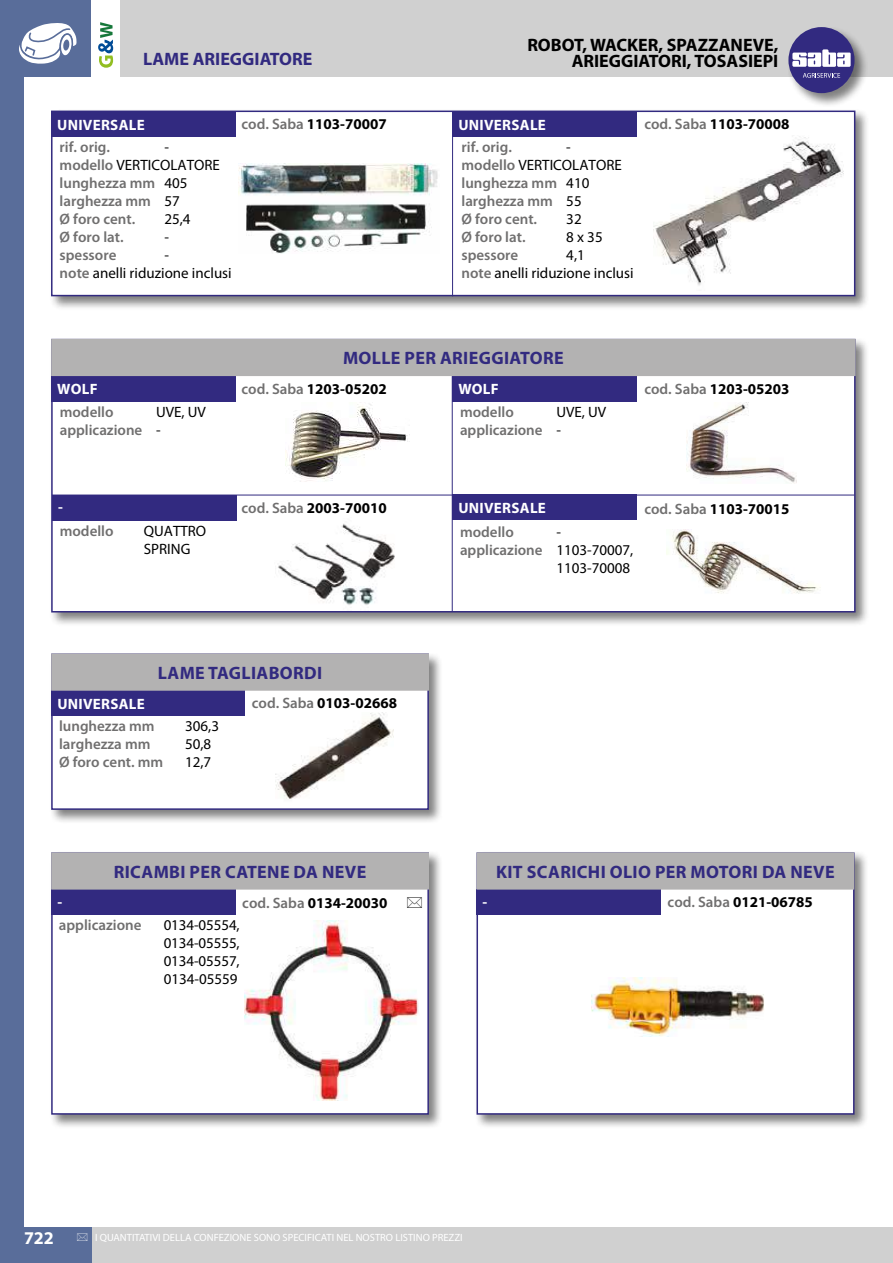
<style>
.page{position:relative;width:893px;height:1263px;background:#fff}
.page>*{position:absolute;margin:0;border:0;box-sizing:border-box;transform-origin:0 0}
.t1{font:700 18px "Myriad Pro";letter-spacing:.02em;color:#322a80}
.t2{font:700 18px/16.5px "Myriad Pro";color:#000;text-align:right}
.t3{font:700 18px "Myriad Pro";color:#322a80}
.t4{font:700 18px "Myriad Pro";color:#fff}
.t5{font:600 15px/18px "Myriad Pro";color:#706f6f}
.t6{font:700 15px "Myriad Pro";color:#000}
.t7{font:15px/18px "Myriad Pro";color:#000}
.t8{font:700 15px "Myriad Pro";letter-spacing:.02em;color:#fff}
.t9{font:10.5px "Myriad Pro";color:#fff}
.s1{font-weight:600;color:#706f6f}
.s2{font-weight:400;color:#000}
</style>
<div class="page">
<div style="left:0;top:1227px;width:893px;height:36px;background:#d0d0d0"></div>
<div style="left:0;top:0;width:893px;height:77px;background:#d0d0d0"></div>
<div style="left:0;top:0;width:24px;height:1263px;background:#596d9a"></div>
<div style="left:0;top:0;width:91px;height:77px;background:#596d9a"></div>
<div style="left:0;top:1227px;width:91px;height:36px;background:#596d9a"></div>
<div style="left:91px;top:0;width:29px;height:77px;background:#fff"></div>
<svg style="left:98px;top:22px;width:15px;height:46px"></svg>
<div style="left:787px;top:25px;width:82px;height:82px;background:#000;opacity:.5"></div>
<div style="left:788px;top:27px;width:66px;height:66px;background:#322a80;border-radius:50%"></div>
<svg style="left:803px;top:73px;width:37px;height:5px"></svg>
<svg style="left:792px;top:49px;width:59px;height:18px"></svg>
<svg style="left:19px;top:23px;width:58px;height:41px"></svg>
<div style="left:49px;top:851px;width:395px;height:278px;background:#000;opacity:.5"></div>
<div style="left:51px;top:852px;width:378px;height:263px;background:#fff;border:2px solid #322a80"></div>
<div style="left:51px;top:889px;width:185px;height:26px;background:#322a80"></div>
<img style="left:244px;top:921px;width:175px;height:179px">
<div style="left:475px;top:851px;width:394px;height:278px;background:#000;opacity:.5"></div>
<div style="left:476px;top:852px;width:378px;height:263px;background:#fff;border:2px solid #322a80"></div>
<div style="left:476px;top:889px;width:185px;height:26px;background:#322a80"></div>
<img style="left:591px;top:977px;width:173px;height:60px">
<div style="left:49px;top:109px;width:821px;height:202px;background:#000;opacity:.5"></div>
<div style="left:51px;top:111px;width:804px;height:185px;background:#fff;border:2px solid #322a80"></div>
<hr style="left:452px;top:111px;width:1px;height:185px;background:#322a80">
<div style="left:453px;top:111px;width:184px;height:26px;background:#322a80"></div>
<img style="left:654px;top:136px;width:190px;height:150px">
<div style="left:49px;top:337px;width:821px;height:290px;background:#000;opacity:.5"></div>
<div style="left:51px;top:339px;width:805px;height:273px;background:#fff;border:2px solid #322a80"></div>
<hr style="left:52px;top:495px;width:803px;height:1px;background:#322a80">
<hr style="left:452px;top:376px;width:1px;height:236px;background:#322a80">
<div style="left:453px;top:496px;width:184px;height:24px;background:#322a80"></div>
<div style="left:453px;top:376px;width:184px;height:25px;background:#322a80"></div>
<div style="left:51px;top:376px;width:185px;height:25px;background:#322a80"></div>
<img style="left:667px;top:529px;width:153px;height:65px">
<img style="left:286px;top:403px;width:124px;height:79px">
<img style="left:687px;top:402px;width:109px;height:81px">
<div style="left:52px;top:496px;width:184px;height:24px;background:#322a80"></div>
<img style="left:274px;top:523px;width:125px;height:87px">
<div style="left:49px;top:652px;width:395px;height:172px;background:#000;opacity:.5"></div>
<div style="left:51px;top:653px;width:378px;height:157px;background:#fff;border:2px solid #322a80"></div>
<div style="left:51px;top:691px;width:194px;height:25px;background:#322a80"></div>
<img style="left:275px;top:713px;width:118px;height:86px">
<div style="left:51px;top:111px;width:184px;height:26px;background:#322a80"></div>
<img style="left:239px;top:163px;width:199px;height:91px">
<div style="left:52px;top:340px;width:803px;height:35px;background:#b3b2b2"></div>
<div style="left:51px;top:339px;width:805px;height:37px;border:2px solid #b3b2b2"></div>
<div style="left:52px;top:853px;width:376px;height:36px;background:#b3b2b2"></div>
<div style="left:51px;top:852px;width:378px;height:37px;border:2px solid #b3b2b2"></div>
<div style="left:477px;top:853px;width:376px;height:36px;background:#b3b2b2"></div>
<div style="left:476px;top:852px;width:378px;height:37px;border:2px solid #b3b2b2"></div>
<div style="left:52px;top:654px;width:376px;height:36px;background:#b3b2b2"></div>
<div style="left:51px;top:653px;width:378px;height:38px;border:2px solid #b3b2b2"></div>
<p class="t3" style="left:143px;top:47px;width:171px">LAME ARIEGGIATORE</p>
<p class="t2" style="left:527px;top:36px;width:253px">ROBOT, WACKER, SPAZZANEVE,<br>ARIEGGIATORI, TOSASIEPI</p>
<p class="t8" style="left:57px;top:115px;width:89px">UNIVERSALE</p>
<p class="t6" style="left:241px;top:115px;width:147px"><span class="s1">cod. Saba</span> 1103-70007</p>
<p class="t5" style="left:60px;top:138px;width:52px">rif. orig.</p>
<p class="t5" style="left:60px;top:138px;width:162px;text-indent:105px"><span class="s2">- </span>modello <span class="s2">VERTICOLATORE </span>lunghezza mm <span class="s2">405 </span>larghezza mm <span class="s2">57<br></span>Ø foro cent.</p>
<p class="t7" style="left:164px;top:210px;width:28px">25,4</p>
<p class="t8" style="left:458px;top:115px;width:89px">UNIVERSALE</p>
<p class="t6" style="left:644px;top:115px;width:147px"><span class="s1">cod. Saba</span> 1103-70008</p>
<p class="t5" style="left:461px;top:138px;width:52px">rif. orig.</p>
<p class="t5" style="left:461px;top:138px;width:162px;text-indent:105px"><span class="s2">- </span>modello <span class="s2">VERTICOLATORE </span>lunghezza mm <span class="s2">410 </span>larghezza mm <span class="s2">55<br></span>Ø foro cent.</p>
<p class="t7" style="left:566px;top:210px;width:17px">32</p>
<p class="t5" style="left:60px;top:228px;width:66px">Ø foro lat.</p>
<p class="t7" style="left:164px;top:228px;width:6px">-</p>
<p class="t5" style="left:60px;top:246px;width:58px">spessore</p>
<p class="t7" style="left:60px;top:246px;width:174px;text-indent:105px">-<br><span class="s1">note</span> anelli riduzione inclusi</p>
<p class="t5" style="left:461px;top:228px;width:66px">Ø foro lat.</p>
<p class="t7" style="left:566px;top:228px;width:38px">8 x 35</p>
<p class="t5" style="left:461px;top:246px;width:58px">spessore</p>
<p class="t7" style="left:461px;top:246px;width:174px;text-indent:105px">4,1<br><span class="s1">note</span> anelli riduzione inclusi</p>
<p class="t1" style="left:343px;top:347px;width:222px">MOLLE PER ARIEGGIATORE</p>
<p class="t6" style="left:241px;top:379px;width:147px"><span class="s1">cod. Saba</span> 1203-05202</p>
<p class="t6" style="left:644px;top:379px;width:147px"><span class="s1">cod. Saba</span> 1203-05203</p>
<p class="t8" style="left:57px;top:379px;width:42px">WOLF</p>
<p class="t8" style="left:458px;top:379px;width:42px">WOLF</p>
<p class="t5" style="left:60px;top:402px;width:55px">modello</p>
<p class="t5" style="left:60px;top:402px;width:148px;text-indent:96px"><span class="s2">UVE, UV </span>applicazione <span class="s2">-</span></p>
<p class="t8" style="left:58px;top:499px;width:6px">-</p>
<p class="t6" style="left:241px;top:499px;width:147px"><span class="s1">cod. Saba</span> 2003-70010</p>
<p class="t5" style="left:60px;top:522px;width:55px">modello</p>
<p class="t7" style="left:144px;top:522px;width:64px">QUATTRO<br>SPRING</p>
<p class="t1" style="left:158px;top:661px;width:166px">LAME TAGLIABORDI</p>
<p class="t8" style="left:57px;top:694px;width:89px">UNIVERSALE</p>
<p class="t6" style="left:252px;top:694px;width:147px"><span class="s1">cod. Saba</span> 0103-02668</p>
<p class="t5" style="left:59px;top:717px;width:97px">lunghezza mm</p>
<p class="t7" style="left:185px;top:717px;width:35px">306,3</p>
<p class="t5" style="left:59px;top:735px;width:93px">larghezza mm</p>
<p class="t7" style="left:185px;top:735px;width:28px">50,8</p>
<p class="t5" style="left:59px;top:753px;width:106px">Ø foro cent. mm</p>
<p class="t7" style="left:185px;top:753px;width:28px">12,7</p>
<p class="t5" style="left:460px;top:402px;width:55px">modello</p>
<p class="t5" style="left:460px;top:402px;width:148px;text-indent:96px"><span class="s2">UVE, UV </span>applicazione <span class="s2">-</span></p>
<p class="t8" style="left:458px;top:498px;width:89px">UNIVERSALE</p>
<p class="t5" style="left:460px;top:522px;width:55px">modello</p>
<p class="t7" style="left:556px;top:522px;width:6px">-</p>
<p class="t5" style="left:460px;top:540px;width:175px">applicazione <span class="s2">1103-70007,</span></p>
<p class="t7" style="left:556px;top:558px;width:75px">1103-70008</p>
<p class="t6" style="left:644px;top:499px;width:147px"><span class="s1">cod. Saba</span> 1103-70015</p>
<p class="t1" style="left:114px;top:860px;width:254px">RICAMBI PER CATENE DA NEVE</p>
<p class="t1" style="left:496px;top:860px;width:340px">KIT SCARICHI OLIO PER MOTORI DA NEVE</p>
<p class="t8" style="left:57px;top:893px;width:6px">-</p>
<p class="t6" style="left:242px;top:893px;width:147px"><span class="s1">cod. Saba</span> 0134-20030</p>
<p class="t8" style="left:482px;top:893px;width:6px">-</p>
<p class="t6" style="left:668px;top:892px;width:147px"><span class="s1">cod. Saba</span> 0121-06785</p>
<p class="t5" style="left:59px;top:916px;width:84px">applicazione</p>
<p class="t7" style="left:164px;top:916px;width:78px;text-align:justify">0134-05554, 0134-05555, 0134-05557, 0134-05559</p>
<p class="t4" style="left:24px;top:1226px;width:31px">722</p>
<p class="t9" style="left:95px;top:1231px;width:369px">I QUANTITATIVI DELLA CONFEZIONE SONO SPECIFICATI NEL NOSTRO LISTINO PREZZI</p>
</div>
